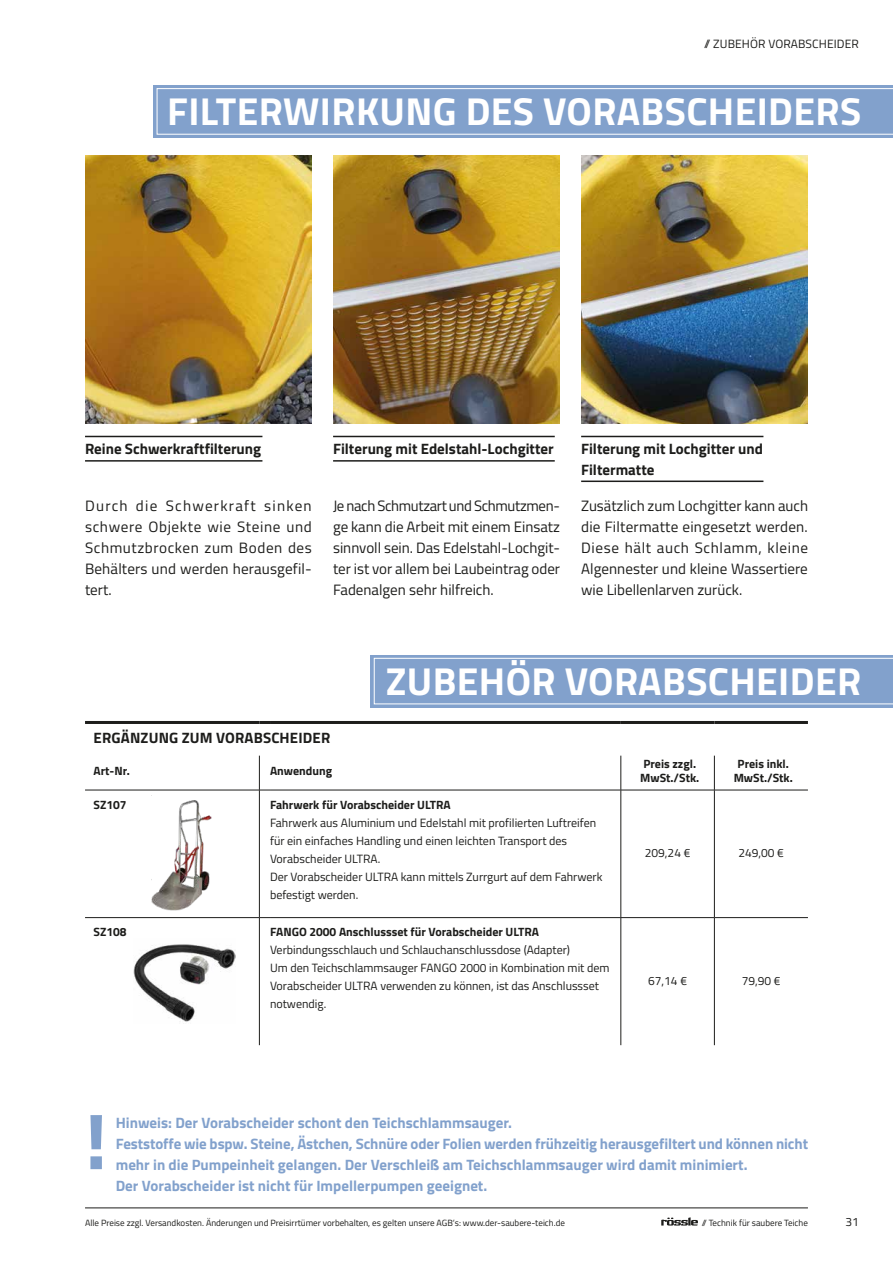
<style>
.page{position:relative;width:893px;height:1263px;background:#fff}
.page>*{position:absolute;margin:0;border:0;box-sizing:border-box;transform-origin:0 0}
.t1{font:700 79.5px "Titillium Web";color:#82a1cc}
.t2{font:700 39px "Titillium Web";letter-spacing:.01em;color:#fff}
.t3{font:15px/21px "Titillium Web";color:#1d1d1b;text-align:justify}
.t4{font:700 15px/21px "Titillium Web";color:#82a1cc}
.t5{font:700 15px/21px "Titillium Web";color:#1d1d1b}
.t6{font:12px/18px "Titillium Web";color:#1d1d1b}
.t7{font:700 12px/13.5px "Titillium Web";color:#1d1d1b}
.t8{font:9px "Titillium Web";color:#1d1d1b}
</style>
<div class="page">
<hr style="left:85px;top:1207px;width:723px;height:1px;background:#1d1d1b">
<svg style="left:661px;top:1217px;width:37px;height:8px"></svg>
<div style="left:153px;top:85px;width:740px;height:53px;background:#82a1cc"></div>
<svg style="left:157px;top:88px;width:736px;height:47px"></svg>
<div style="left:370px;top:655px;width:523px;height:52px;background:linear-gradient(to right,#8eaad0,#8eaad1)"></div>
<div style="left:374px;top:658px;width:519px;height:46px;background:#82a1cc"></div>
<img style="left:151px;top:795px;width:61px;height:116px">
<img style="left:133px;top:944px;width:102px;height:78px">
<img style="left:85px;top:156px;width:227px;height:267px">
<img style="left:333px;top:156px;width:227px;height:267px">
<img style="left:581px;top:156px;width:227px;height:267px">
<hr style="left:85px;top:436px;width:177px;height:1px;background:#1d1d1b">
<hr style="left:333px;top:436px;width:222px;height:1px;background:#1d1d1b">
<hr style="left:581px;top:436px;width:182px;height:1px;background:#1d1d1b">
<hr style="left:85px;top:460px;width:177px;height:2px;background:#1d1d1b">
<hr style="left:333px;top:460px;width:222px;height:2px;background:#1d1d1b">
<hr style="left:581px;top:480px;width:182px;height:2px;background:#1d1d1b">
<hr style="left:259px;top:756px;width:1px;height:34px;background:#1d1d1b">
<hr style="left:259px;top:790px;width:1px;height:127px;background:#1d1d1b">
<hr style="left:259px;top:918px;width:1px;height:127px;background:#1d1d1b">
<hr style="left:85px;top:790px;width:174px;height:1px;background:#1d1d1b">
<hr style="left:270px;top:790px;width:351px;height:1px;background:#1d1d1b">
<hr style="left:621px;top:790px;width:93px;height:1px;background:#1d1d1b">
<hr style="left:714px;top:790px;width:94px;height:1px;background:#1d1d1b">
<hr style="left:85px;top:917px;width:174px;height:1px;background:#1d1d1b">
<hr style="left:270px;top:917px;width:351px;height:1px;background:#1d1d1b">
<hr style="left:621px;top:917px;width:93px;height:1px;background:#1d1d1b">
<hr style="left:714px;top:917px;width:94px;height:1px;background:#1d1d1b">
<hr style="left:621px;top:756px;width:1px;height:34px;background:#1d1d1b">
<hr style="left:621px;top:790px;width:1px;height:127px;background:#1d1d1b">
<hr style="left:621px;top:918px;width:1px;height:127px;background:#1d1d1b">
<hr style="left:85px;top:721px;width:174px;height:3px;background:#1d1d1b">
<svg style="left:259px;top:721px;width:11px;height:3px"></svg>
<hr style="left:270px;top:721px;width:351px;height:3px;background:#1d1d1b">
<hr style="left:621px;top:721px;width:93px;height:3px;background:#1d1d1b">
<hr style="left:714px;top:721px;width:94px;height:3px;background:#1d1d1b">
<hr style="left:714px;top:756px;width:1px;height:34px;background:#1d1d1b">
<hr style="left:714px;top:790px;width:1px;height:127px;background:#1d1d1b">
<hr style="left:714px;top:918px;width:1px;height:127px;background:#1d1d1b">
<p class="t6" style="left:704px;top:34px;width:156px">// ZUBEHÖR VORABSCHEIDER</p>
<h2 class="t2" style="left:167px;top:82px;width:695px">FILTERWIRKUNG DES VORABSCHEIDERS</h2>
<p class="t5" style="left:85px;top:437px;width:178px">Reine Schwerkraftfilterung</p>
<p class="t5" style="left:333px;top:437px;width:222px">Filterung mit Edelstahl-Lochgitter</p>
<p class="t5" style="left:581px;top:437px;width:183px">Filterung mit Lochgitter und<br>Filtermatte</p>
<p class="t3" style="left:85px;top:495px;width:228px">Durch die Schwerkraft sinken schwere Objekte wie Steine und Schmutzbrocken zum Boden des Behälters und werden herausgefil&shy;tert.</p>
<p class="t3" style="left:333px;top:495px;width:228px">Je nach Schmutzart und Schmutzmen&shy;ge kann die Arbeit mit einem Einsatz sinnvoll sein. Das Edelstahl-Lochgit&shy;ter ist vor allem bei Laubeintrag oder Fadenalgen sehr hilfreich.</p>
<p class="t3" style="left:581px;top:495px;width:228px">Zusätzlich zum Lochgitter kann auch die Filtermatte eingesetzt werden.<br>Diese hält auch Schlamm, kleine Algennester und kleine Wassertiere wie Libellenlarven zurück.</p>
<h2 class="t2" style="left:386px;top:651px;width:477px">ZUBEHÖR VORABSCHEIDER</h2>
<p class="t5" style="left:94px;top:726px;width:238px">ERGÄNZUNG ZUM VORABSCHEIDER</p>
<p class="t7" style="left:94px;top:763px;width:38px">Art-Nr.</p>
<p class="t7" style="left:270px;top:763px;width:64px">Anwendung</p>
<p class="t7" style="left:640px;top:756px;width:61px">Preis zzgl.<br>MwSt./Stk.</p>
<p class="t7" style="left:734px;top:756px;width:61px;text-align:center">Preis inkl.<br>MwSt./Stk.</p>
<p class="t7" style="left:94px;top:797px;width:35px">SZ107</p>
<p class="t7" style="left:270px;top:797px;width:182px">Fahrwerk für Vorabscheider ULTRA</p>
<p class="t6" style="left:270px;top:813px;width:334px">Fahrwerk aus Aluminium und Edelstahl mit profilierten Luftreifen für ein einfaches Handling und einen leichten Transport des Vorabscheider ULTRA.<br>Der Vorabscheider ULTRA kann mittels Zurrgurt auf dem Fahrwerk befestigt werden.</p>
<p class="t6" style="left:645px;top:843px;width:47px">209,24 €</p>
<p class="t6" style="left:738px;top:843px;width:47px">249,00 €</p>
<p class="t7" style="left:94px;top:925px;width:35px">SZ108</p>
<p class="t7" style="left:270px;top:925px;width:271px">FANGO 2000 Anschlussset für Vorabscheider ULTRA</p>
<p class="t6" style="left:270px;top:940px;width:341px">Verbindungsschlauch und Schlauchanschlussdose (Adapter)<br>Um den Teichschlammsauger FANGO 2000 in Kombination mit dem Vorabscheider ULTRA verwenden zu können, ist das Anschlussset notwendig.</p>
<p class="t6" style="left:648px;top:971px;width:40px">67,14 €</p>
<p class="t6" style="left:742px;top:971px;width:40px">79,90 €</p>
<h1 class="t1" style="left:85px;top:1080px;width:24px">!</h1>
<p class="t4" style="left:116px;top:1112px;width:694px">Hinweis: Der Vorabscheider schont den Teichschlammsauger.<br>Feststoffe wie bspw. Steine, Ästchen, Schnüre oder Folien werden frühzeitig herausgefiltert und können nicht mehr in die Pumpeinheit gelangen. Der Verschleiß am Teichschlammsauger wird damit minimiert.<br>Der Vorabscheider ist nicht für Impellerpumpen geeignet.</p>
<p class="t8" style="left:85px;top:1216px;width:481px">Alle Preise zzgl. Versandkosten. Änderungen und Preisirrtümer vorbehalten, es gelten unsere AGB‘s: www.der-saubere-teich.de</p>
<p class="t8" style="left:702px;top:1216px;width:108px">// Technik für saubere Teiche</p>
<p class="t6" style="left:845px;top:1212px;width:15px">31</p>
</div>
